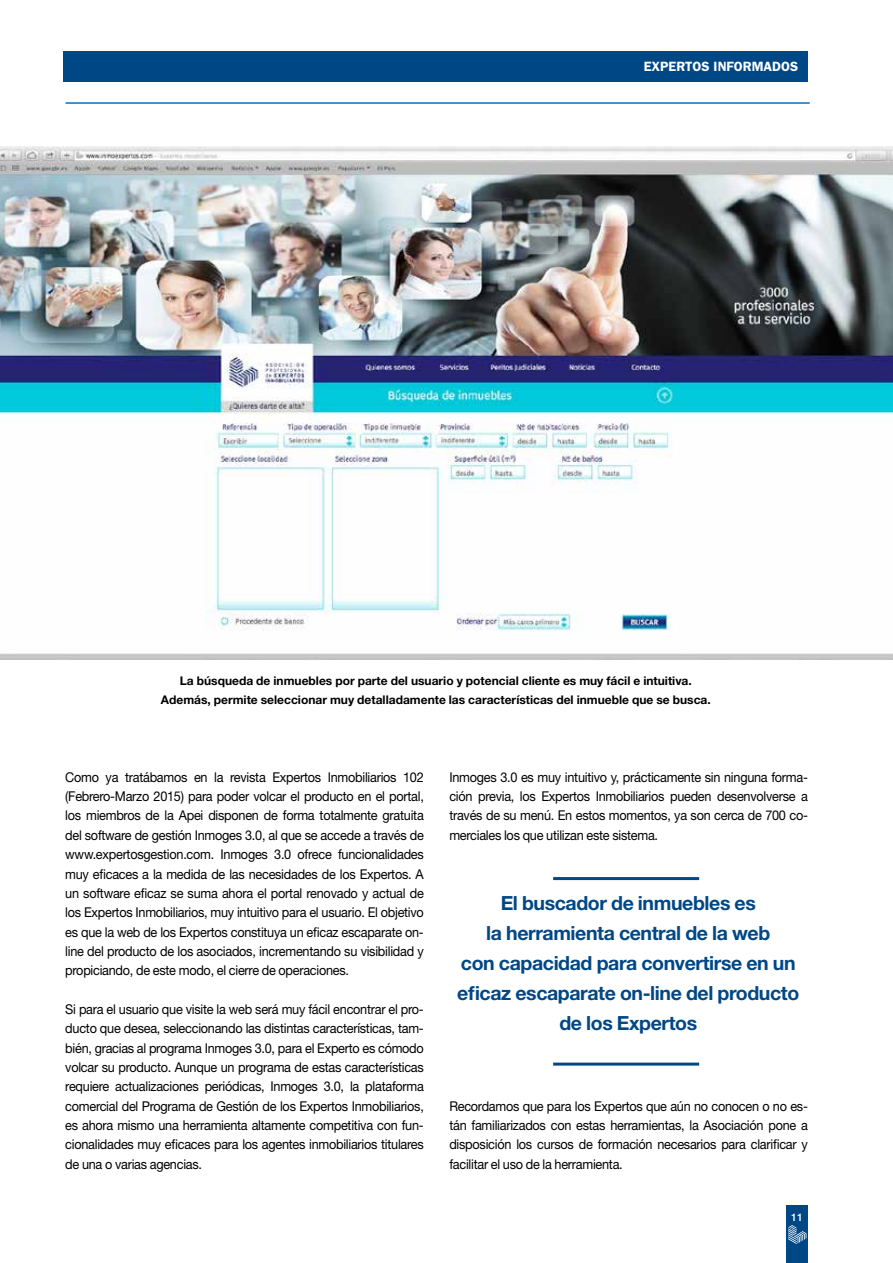
<style>
.page{position:relative;width:893px;height:1263px;background:#fff}
.page>*{position:absolute;margin:0;border:0;box-sizing:border-box;transform-origin:0 0}
.t1{font:700 19.5px/30px "Helvetica Neue LT Std";letter-spacing:-.02em;color:#004785;text-align:center}
.t2{font:13.5px/19.4px "Helvetica Neue LT Std";letter-spacing:-.02em;color:#000;text-align:justify;scale:.94 1}
.t3{font:600 13.5px "Franklin Gothic";color:#fff}
.t4{font:700 12px/19.4px "Helvetica Neue LT Std";color:#000;text-align:center}
.t5{font:500 10.5px "Helvetica Neue LT Std";color:#fff}
</style>
<div class="page">
<div style="left:786px;top:1205px;width:22px;height:58px;background:#004785"></div>
<svg style="left:788px;top:1225px;width:18px;height:19px"></svg>
<div style="left:64px;top:51px;width:744px;height:30px;background:#004785"></div>
<hr style="left:66px;top:102px;width:744px;height:2px;background:#0072bc">
<hr style="left:553px;top:877px;width:146px;height:3px;background:#004785">
<hr style="left:553px;top:1062px;width:146px;height:3px;background:#004785">
<img style="left:0;top:147px;width:893px;height:512px">
<p class="t3" style="left:644px;top:58px;width:156px">EXPERTOS INFORMADOS</p>
<p class="t4" style="left:161px;top:671px;width:551px">La búsqueda de inmuebles por parte del usuario y potencial cliente es muy fácil e intuitiva.<br>Además, permite seleccionar muy detalladamente las características del inmueble que se busca.</p>
<p class="t2" style="left:65px;top:767px;width:383px">Como ya tratábamos en la revista Expertos Inmobiliarios 102 (Febrero-Marzo 2015) para poder volcar el producto en el portal, los miembros de la Apei disponen de forma totalmente gratuita del software de gestión Inmoges 3.0, al que se accede a través de www.expertosgestion.com. Inmoges 3.0 ofrece funcionalidades muy eficaces a la medida de las necesidades de los Expertos. A un software eficaz se suma ahora el portal renovado y actual de los Expertos Inmobiliarios, muy intuitivo para el usuario. El objetivo es que la web de los Expertos constituya un eficaz escaparate on&shy;line del producto de los asociados, incrementando su visibilidad y propiciando, de este modo, el cierre de operaciones.</p>
<p class="t2" style="left:65px;top:999px;width:383px">Si para el usuario que visite la web será muy fácil encontrar el pro&shy;ducto que desea, seleccionando las distintas características, tam&shy;bién, gracias al programa Inmoges 3.0, para el Experto es cómodo volcar su producto. Aunque un programa de estas características requiere actualizaciones periódicas, Inmoges 3.0, la plataforma comercial del Programa de Gestión de los Expertos Inmobiliarios, es ahora mismo una herramienta altamente competitiva con fun&shy;cionalidades muy eficaces para los agentes inmobiliarios titulares de una o varias agencias.</p>
<p class="t2" style="left:449px;top:767px;width:383px">Inmoges 3.0 es muy intuitivo y, prácticamente sin ninguna forma&shy;ción previa, los Expertos Inmobiliarios pueden desenvolverse a través de su menú. En estos momentos, ya son cerca de 700 co&shy;merciales los que utilizan este sistema.</p>
<h1 class="t1" style="left:457px;top:888px;width:343px">El buscador de inmuebles es<br>la herramienta central de la web<br>con capacidad para convertirse en un eficaz escaparate on-line del producto de los Expertos</h1>
<p class="t2" style="left:449px;top:1096px;width:383px">Recordamos que para los Expertos que aún no conocen o no es&shy;tán familiarizados con estas herramientas, la Asociación pone a disposición los cursos de formación necesarios para clarificar y facilitar el uso de la herramienta.</p>
<p class="t5" style="left:791px;top:1211px;width:13px">11</p>
</div>
